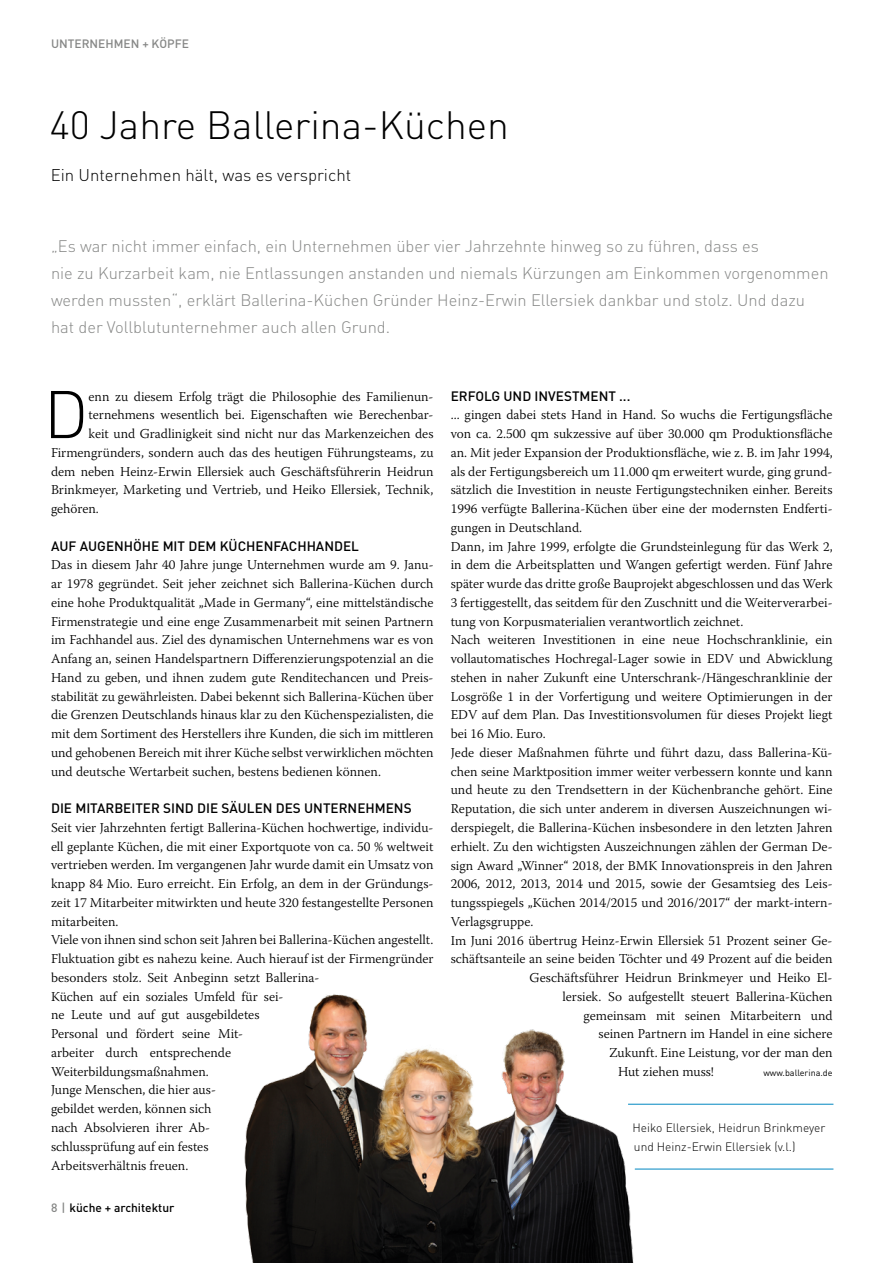
<style>
.page{position:relative;width:893px;height:1263px;background:#fff}
.page>*{position:absolute;margin:0;border:0;box-sizing:border-box;transform-origin:0 0}
.t1{font:300 66.15px "DIN";color:#000}
.t2{font:300 39px "DIN";color:#000}
.t3{font:16.8px "DIN Light Alternate";color:#000}
.t4{font:16.5px/27px "DIN Light Alternate";color:#868786}
.t5{font:300 13.5px/18.8px "Warnock Pro";color:#000;text-align:justify}
.t6{font:500 13.5px "DIN";color:#000}
.t7{font:12px/18.8px "DIN Light Alternate";color:#000}
.t8{font:500 12px "DIN";color:#000}
.t9{font:500 12px "DIN";color:#868786}
.t10{font:9px "DIN Regular Alternate";color:#000}
.s1{color:#868786}
</style>
<div class="page">
<img style="left:244px;top:994px;width:422px;height:269px">
<hr style="left:628px;top:1104px;width:205px;height:1px;background:#0087c1">
<hr style="left:635px;top:1169px;width:198px;height:1px;background:#0087c1">
<p class="t9" style="left:51px;top:36px;width:138px">UNTERNEH MEN + KÖPFE</p>
<h2 class="t2" style="left:50px;top:98px;width:461px">40 Jahre Ballerina-Küchen</h2>
<p class="t3" style="left:51px;top:164px;width:302px">Ein Unternehmen hält, was es verspricht</p>
<p class="t4" style="left:51px;top:232px;width:779px">„Es war nicht immer einfach, ein Unternehmen über vier Jahrzehnte hinweg so zu führen, dass es<br>nie zu Kurzarbeit kam, nie Entlassungen anstanden und niemals Kürzungen am Einkommen vorgenommen werden mussten“, erklärt Ballerina- Küchen Gründer Heinz- Erwin Ellersiek dankbar und stolz. Und dazu hat der Vollblutunternehmer auch allen Grund.</p>
<h1 class="t1" style="left:44px;top:370px;width:46px">D</h1>
<p class="t5" style="left:89px;top:387px;width:346px">enn zu diesem Erfolg trägt die Philosophie des Familienun-</p>
<p class="t5" style="left:89px;top:405px;width:346px">ternehmens wesentlich bei. Eigenschaften wie Berechenbar-</p>
<p class="t5" style="left:89px;top:424px;width:346px">keit und Gradlinigkeit sind nicht nur das Markenzeichen des</p>
<p class="t5" style="left:51px;top:443px;width:384px">Firmengründers, sondern auch das des heutigen Führungsteams, zu</p>
<p class="t5" style="left:51px;top:462px;width:384px">dem neben Heinz-Erwin Ellersiek auch Geschäftsführerin Heidrun</p>
<p class="t5" style="left:51px;top:480px;width:384px">Brinkmeyer, Marketing und Vertrieb, und Heiko Ellersiek, Technik,</p>
<p class="t5" style="left:51px;top:499px;width:49px">gehören.</p>
<p class="t6" style="left:51px;top:537px;width:310px">AUF AUGENHÖHE MIT DEM KÜCHENFACHHANDEL</p>
<p class="t5" style="left:51px;top:555px;width:384px">Das in diesem Jahr 40 Jahre junge Unternehmen wurde am 9. Janu&shy;ar 1978 gegründet. Seit jeher zeichnet sich Ballerina-Küchen durch eine hohe Produktqualität „Made in Germany“, eine mittelständische Firmenstrategie und eine enge Zusammenarbeit mit seinen Partnern im Fachhandel aus. Ziel des dynamischen Unternehmens war es von Anfang an, seinen Handelspartnern Differenzierungspotenzial an die Hand zu geben, und ihnen zudem gute Renditechancen und Preis&shy;stabilität zu gewährleisten. Dabei bekennt sich Ballerina-Küchen über die Grenzen Deutschlands hinaus klar zu den Küchenspezialisten, die mit dem Sortiment des Herstellers ihre Kunden, die sich im mittleren und gehobenen Bereich mit ihrer Küche selbst verwirklichen möchten und deutsche Wertarbeit suchen, bestens bedienen können.</p>
<p class="t6" style="left:51px;top:799px;width:362px">DIE M ITARBEITER SIND DIE SÄULEN DES UNTERNEH MENS</p>
<p class="t5" style="left:51px;top:818px;width:384px;text-align:left">Seit vier Jahrzehnten fertigt Ballerina-Küchen hochwertige, individu&shy;ell geplante Küchen, die mit einer Exportquote von ca. 50 % weltweit vertrieben werden. Im vergangenen Jahr wurde damit ein Umsatz von knapp 84 Mio. Euro erreicht. Ein Erfolg, an dem in der Gründungs&shy;zeit 17 Mitarbeiter mitwirkten und heute 320 festangestellte Personen mitarbeiten.<br>Viele von ihnen sind schon seit Jahren bei Ballerina-Küchen angestellt.<br>Fluktuation gibt es nahezu keine. Auch hierauf ist der Firmengründer besonders stolz. Seit Anbeginn setzt Ballerina-<br>Küchen auf ein soziales Umfeld für sei-<br>ne Leute und auf gut ausgebildetes<br>Personal und fördert seine Mit-<br>arbeiter durch entsprechende<br>Weiterbildungsmaßnahmen.<br>Junge Menschen, die hier aus-<br>gebildet werden, können sich<br>nach Absolvieren ihrer Ab-<br>schlussprüfung auf ein festes<br>Arbeitsverhältnis freuen.</p>
<p class="t8" style="left:51px;top:1199px;width:125px"><span class="s1">8 |</span> KÜCHE + ARCHITEKTUR</p>
<p class="t6" style="left:451px;top:387px;width:181px">ERFOLG UND I NVESTMENT ...</p>
<p class="t5" style="left:451px;top:405px;width:383px">... gingen dabei stets Hand in Hand. So wuchs die Fertigungsfläche</p>
<p class="t5" style="left:451px;top:424px;width:383px">von ca. 2.500 qm sukzessive auf über 30.000 qm Produktionsfläche</p>
<p class="t5" style="left:451px;top:443px;width:383px">an. Mit jeder Expansion der Produktionsfläche, wie z. B. im Jahr 1994,</p>
<p class="t5" style="left:451px;top:462px;width:383px">als der Fertigungsbereich um 11.000 qm erweitert wurde, ging grund-</p>
<p class="t5" style="left:451px;top:480px;width:383px">sätzlich die Investition in neuste Fertigungstechniken einher. Bereits</p>
<p class="t5" style="left:451px;top:499px;width:383px">1996 verfügte Ballerina-Küchen über eine der modernsten Endferti-</p>
<p class="t5" style="left:451px;top:518px;width:133px">gungen in Deutschland.</p>
<p class="t5" style="left:451px;top:537px;width:383px">Dann, im Jahre 1999, erfolgte die Grundsteinlegung für das Werk 2,</p>
<p class="t5" style="left:451px;top:555px;width:383px">in dem die Arbeitsplatten und Wangen gefertigt werden. Fünf Jahre</p>
<p class="t5" style="left:451px;top:574px;width:383px">später wurde das dritte große Bauprojekt abgeschlossen und das Werk</p>
<p class="t5" style="left:451px;top:593px;width:383px">3 fertiggestellt, das seitdem für den Zuschnitt und die Weiterverarbei-</p>
<p class="t5" style="left:451px;top:612px;width:294px">tung von Korpusmaterialien verantwortlich zeichnet.</p>
<p class="t5" style="left:451px;top:630px;width:383px">Nach weiteren Investitionen in eine neue Hochschranklinie, ein</p>
<p class="t5" style="left:451px;top:649px;width:383px">vollautomatisches Hochregal-Lager sowie in EDV und Abwicklung</p>
<p class="t5" style="left:451px;top:668px;width:383px">stehen in naher Zukunft eine Unterschrank-/Hängeschranklinie der</p>
<p class="t5" style="left:451px;top:687px;width:383px">Losgröße 1 in der Vorfertigung und weitere Optimierungen in der</p>
<p class="t5" style="left:451px;top:705px;width:383px">EDV auf dem Plan. Das Investitionsvolumen für dieses Projekt liegt</p>
<p class="t5" style="left:451px;top:724px;width:96px">bei 16 Mio. Euro.</p>
<p class="t5" style="left:451px;top:743px;width:383px">Jede dieser Maßnahmen führte und führt dazu, dass Ballerina-Kü-</p>
<p class="t5" style="left:451px;top:762px;width:383px">chen seine Marktposition immer weiter verbessern konnte und kann</p>
<p class="t5" style="left:451px;top:780px;width:383px">und heute zu den Trendsettern in der Küchenbranche gehört. Eine</p>
<p class="t5" style="left:451px;top:799px;width:383px">Reputation, die sich unter anderem in diversen Auszeichnungen wi-</p>
<p class="t5" style="left:451px;top:818px;width:383px">derspiegelt, die Ballerina-Küchen insbesondere in den letzten Jahren</p>
<p class="t5" style="left:451px;top:837px;width:383px">erhielt. Zu den wichtigsten Auszeichnungen zählen der German De-</p>
<p class="t5" style="left:451px;top:855px;width:383px">sign Award „Winner“ 2018, der BMK Innovationspreis in den Jahren</p>
<p class="t5" style="left:451px;top:874px;width:383px">2006, 2012, 2013, 2014 und 2015, sowie der Gesamtsieg des Leis-</p>
<p class="t5" style="left:451px;top:893px;width:383px">tungsspiegels „Küchen 2014/2015 und 2016/2017“ der markt-intern-</p>
<p class="t5" style="left:451px;top:912px;width:84px">Verlagsgruppe.</p>
<p class="t5" style="left:451px;top:930px;width:383px">Im Juni 2016 übertrug Heinz-Erwin Ellersiek 51 Prozent seiner Ge-</p>
<p class="t5" style="left:451px;top:949px;width:383px">schäftsanteile an seine beiden Töchter und 49 Prozent auf die beiden</p>
<p class="t5" style="left:530px;top:968px;width:304px">Geschäftsführer Heidrun Brinkmeyer und Heiko El-</p>
<p class="t5" style="left:563px;top:987px;width:272px">lersiek. So aufgestellt steuert Ballerina-Küchen</p>
<p class="t5" style="left:584px;top:1005px;width:251px">gemeinsam mit seinen Mitarbeitern und</p>
<p class="t5" style="left:599px;top:1024px;width:236px">seinen Partnern im Handel in eine sichere</p>
<p class="t5" style="left:609px;top:1043px;width:225px">Zukunft. Eine Leistung, vor der man den</p>
<p class="t5" style="left:618px;top:1062px;width:97px">Hut ziehen muss!</p>
<p class="t10" style="left:763px;top:1066px;width:71px">www.ballerina.de</p>
<p class="t7" style="left:632px;top:1118px;width:194px">Heiko Ellersiek, Heidrun Brinkmeyer und Heinz- Erwin Ellersiek (v.l.)</p>
</div>
